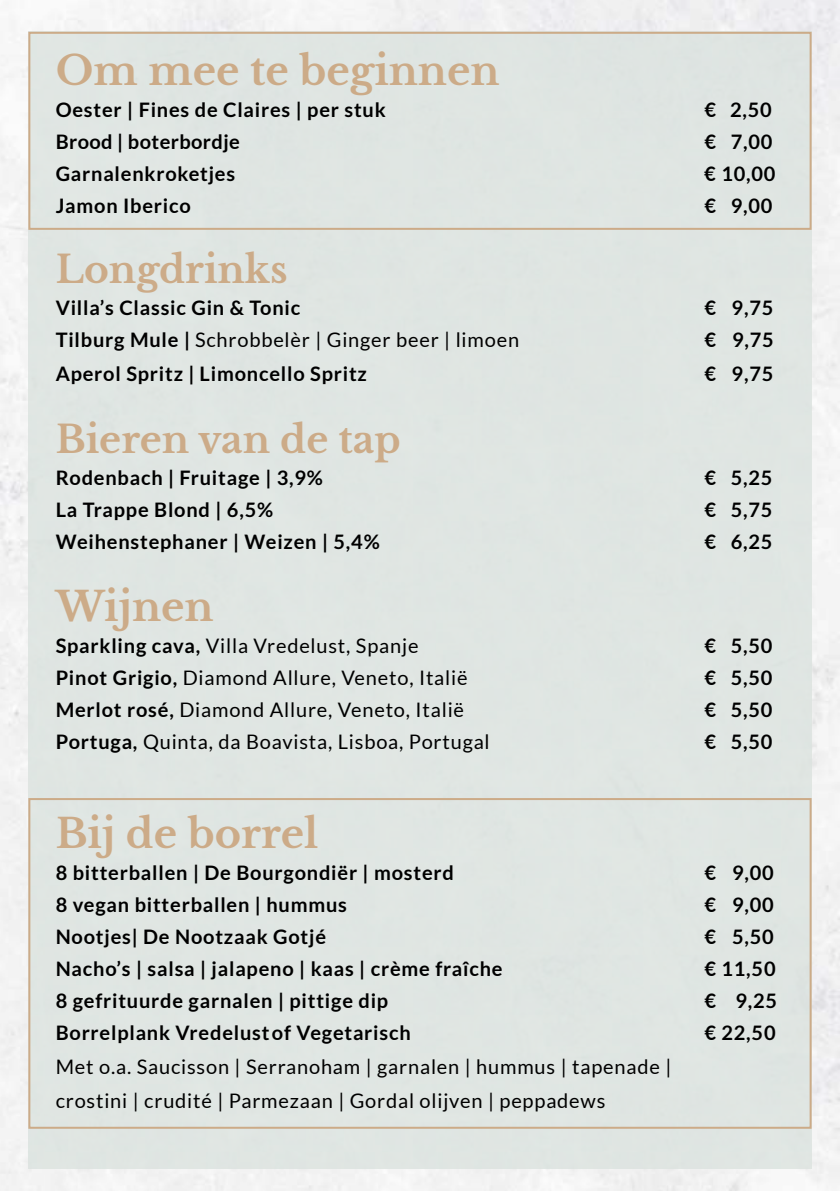
<style>
.page{position:relative;width:840px;height:1191px;background:#fff}
.page>*{position:absolute;margin:0;border:0;box-sizing:border-box;transform-origin:0 0}
.t1{font:700 40px "Libre Baskerville";color:#ccab88}
.t2{font:700 37.6px "Libre Baskerville";color:#ccab88}
.t3{font:700 20px "Lato";letter-spacing:.04em;color:#000}
.t4{font:20px/34px "Lato";letter-spacing:.04em;color:#000}
.t5{font:700 20px "Lato";letter-spacing:.02em;color:#000}
.s1{font-weight:700}
</style>
<div class="page">
<div style="left:0;top:0;width:839px;height:1191px;background:#f3f3f3"></div>
<div style="left:28px;top:35px;width:783px;height:1133px;background:#e0e5e2"></div>
<div style="left:28px;top:32px;width:783px;height:198px;border:2px solid #ccab88"></div>
<div style="left:28px;top:798px;width:783px;height:330px;border:2px solid #ccab88"></div>
<h1 class="t1" style="left:56px;top:46px;width:445px">Om mee te beginnen</h1>
<p class="t3" style="left:56px;top:98px;width:331px">Oester | Fines de Claires | per stuk</p>
<p class="t3" style="left:704px;top:98px;width:69px">€ 2,50</p>
<p class="t5" style="left:56px;top:130px;width:185px">Brood | boterbordje</p>
<p class="t3" style="left:704px;top:130px;width:70px">€ 7,00</p>
<p class="t3" style="left:56px;top:162px;width:181px">Garnalenkroketjes</p>
<p class="t3" style="left:704px;top:162px;width:73px">€ 10,00</p>
<p class="t3" style="left:56px;top:194px;width:137px">Jamon Iberico</p>
<p class="t3" style="left:704px;top:194px;width:70px">€ 9,00</p>
<h2 class="t2" style="left:56px;top:246px;width:233px">Longdrinks</h2>
<p class="t3" style="left:56px;top:296px;width:246px">Villa’s Classic Gin &amp; Tonic</p>
<p class="t3" style="left:704px;top:296px;width:70px">€ 9,75</p>
<p class="t4" style="left:56px;top:322px;width:464px"><span class="s1">Tilburg Mule |</span> Schrobbelèr | Ginger beer | limoen</p>
<p class="t3" style="left:704px;top:328px;width:71px">€ 9,75</p>
<p class="t3" style="left:56px;top:362px;width:312px">Aperol Spritz | Limoncello Spritz</p>
<p class="t3" style="left:704px;top:362px;width:70px">€ 9,75</p>
<h2 class="t2" style="left:56px;top:416px;width:346px">Bieren van de tap</h2>
<p class="t3" style="left:56px;top:466px;width:269px">Rodenbach | Fruitage | 3,9%</p>
<p class="t3" style="left:704px;top:466px;width:70px">€ 5,25</p>
<p class="t3" style="left:56px;top:498px;width:219px">La Trappe Blond | 6,5%</p>
<p class="t3" style="left:704px;top:498px;width:70px">€ 5,75</p>
<p class="t3" style="left:56px;top:530px;width:325px">Weihenstephaner | Weizen | 5,4%</p>
<p class="t3" style="left:704px;top:530px;width:70px">€ 6,25</p>
<h1 class="t1" style="left:56px;top:582px;width:159px">Wijnen</h1>
<p class="t4" style="left:56px;top:628px;width:364px"><span class="s1">Sparkling cava,</span> Villa Vredelust, Spanje</p>
<p class="t3" style="left:704px;top:634px;width:70px">€ 5,50</p>
<p class="t4" style="left:56px;top:660px;width:413px"><span class="s1">Pinot Grigio,</span> Diamond Allure, Veneto, Italië</p>
<p class="t3" style="left:704px;top:666px;width:70px">€ 5,50</p>
<p class="t4" style="left:56px;top:692px;width:409px"><span class="s1">Merlot rosé,</span> Diamond Allure, Veneto, Italië</p>
<p class="t3" style="left:704px;top:698px;width:70px">€ 5,50</p>
<p class="t4" style="left:56px;top:724px;width:435px"><span class="s1">Portuga,</span> Quinta, da Boavista, Lisboa, Portugal</p>
<p class="t3" style="left:704px;top:730px;width:70px">€ 5,50</p>
<h1 class="t1" style="left:56px;top:809px;width:264px">Bij de borrel</h1>
<p class="t3" style="left:56px;top:861px;width:399px">8 bitterballen | De Bourgondiër | mosterd</p>
<p class="t3" style="left:704px;top:861px;width:71px">€ 9,00</p>
<p class="t3" style="left:56px;top:893px;width:293px">8 vegan bitterballen | hummus</p>
<p class="t3" style="left:704px;top:893px;width:71px">€ 9,00</p>
<p class="t3" style="left:56px;top:925px;width:272px">Nootjes| De Nootzaak Gotjé</p>
<p class="t3" style="left:704px;top:925px;width:71px">€ 5,50</p>
<p class="t3" style="left:56px;top:957px;width:448px">Nacho’s | salsa | jalapeno | kaas | crème fraîche</p>
<p class="t3" style="left:704px;top:957px;width:73px">€ 11,50</p>
<p class="t3" style="left:56px;top:989px;width:334px">8 gefrituurde garnalen | pittige dip</p>
<p class="t3" style="left:704px;top:989px;width:74px">€ 9,25</p>
<p class="t3" style="left:56px;top:1021px;width:356px">Borrelplank Vredelustof Vegetarisch</p>
<p class="t3" style="left:704px;top:1021px;width:73px">€ 22,50</p>
<p class="t4" style="left:56px;top:1050px;width:617px">Met o.a. Saucisson | Serranoham | garnalen | hummus | tapenade | crostini | crudité | Parmezaan | Gordal olijven | peppadews</p>
</div>
